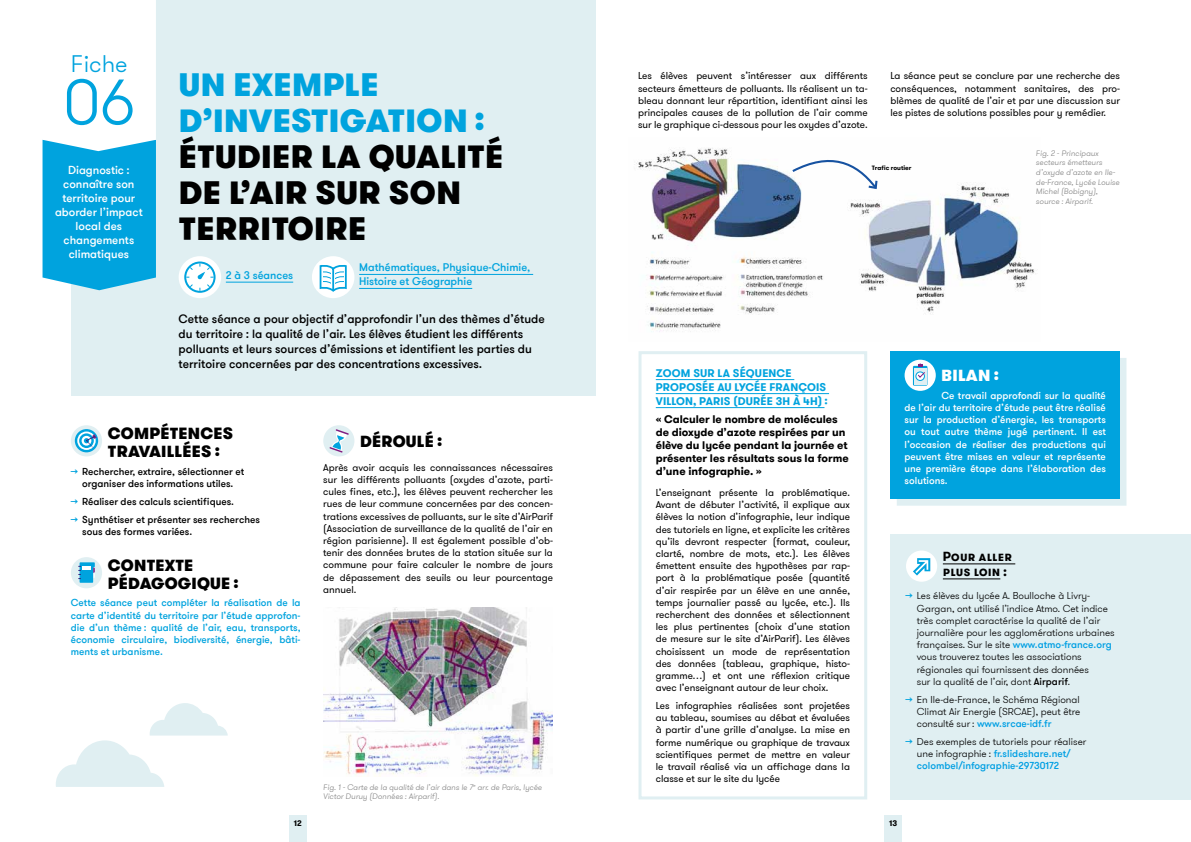
<style>
.page{position:relative;width:1191px;height:842px;background:#fff}
.page>*{position:absolute;margin:0;border:0;box-sizing:border-box;transform-origin:0 0}
.t1{font:300 64px "GT Walsheim Pro";color:#00a3de}
.t2{font:900 32px/36px "GT Walsheim Pro";letter-spacing:.015em;color:#000}
.t3{font:900 32px/36px "GT Walsheim Pro";letter-spacing:.015em;color:#00a3de}
.t4{font:300 24px "GT Walsheim Pro";color:#00a3de}
.t5{font:900 16px/18px "GT Walsheim Pro";letter-spacing:.015em;color:#000}
.t6{font:900 16px "GT Walsheim Pro";letter-spacing:.015em;color:#fff}
.t7{font:700 13px/15px "GT Walsheim Pro";color:#000}
.t8{font:500 12px/15px "GT Walsheim Pro";color:#000}
.t9{font:500 11.5px/14px "GT Walsheim Pro";color:#fff;text-align:center}
.t10{font:700 11px/13px "GT Walsheim Pro";color:#000}
.t11{font:700 11px/14px "GT Walsheim Pro";letter-spacing:.015em;color:#00a3de}
.t12{font:500 11px/14px "GT Walsheim Pro";color:#00a3de}
.t13{font:10px/12.2px "GT Walsheim Pro";color:#000;text-align:justify}
.t14{font:300 10px/12.2px "GT Walsheim Pro";color:#000}
.t15{font:500 10px/12.2px "GT Walsheim Pro";color:#fff;text-align:justify}
.t16{font:500 10px/12.2px "GT Walsheim Pro";color:#00a3de;text-align:justify}
.t17{font:500 10px/12.2px "GT Walsheim Pro";color:#000;text-align:center}
.t18{font:italic 300 8px/9.6px "GT Walsheim Pro";color:#878787}
.t19{font:700 8px "GT Walsheim Pro";color:#000}
.t20{font:700 6.3px "GT Walsheim Pro";color:#000}
.s1{color:#00a3de}
.s2{font-weight:500;color:#00a3de}
.s3{font-weight:500;color:#009fe3}
.s4{font-weight:500}
</style>
<div class="page">
<div style="left:289px;top:815px;width:17px;height:27px;background:#e0eff2"></div>
<div style="left:884px;top:815px;width:17px;height:27px;background:#e0eff2"></div>
<div style="left:71px;top:0;width:524px;height:395px;background:#e0eff2"></div>
<div style="left:179px;top:256px;width:42px;height:42px;background:#fff;border-radius:50%"></div>
<div style="left:184px;top:261px;width:31px;height:32px;border:2px solid #00a3de;border-radius:50%"></div>
<svg style="left:185px;top:263px;width:29px;height:29px"></svg>
<hr style="left:226px;top:282px;width:67px;height:1px;background:#00a3de">
<hr style="left:359px;top:274px;width:174px;height:1px;background:#00a3de">
<hr style="left:359px;top:288px;width:113px;height:1px;background:#00a3de">
<div style="left:312px;top:256px;width:42px;height:42px;background:#fff;border-radius:50%"></div>
<svg style="left:319px;top:265px;width:29px;height:28px"></svg>
<div style="left:71px;top:425px;width:31px;height:31px;background:#e0eff2;border-radius:50%"></div>
<svg style="left:75px;top:429px;width:23px;height:23px"></svg>
<div style="left:71px;top:557px;width:31px;height:31px;background:#e0eff2;border-radius:50%"></div>
<svg style="left:79px;top:562px;width:16px;height:21px"></svg>
<div style="left:323px;top:425px;width:31px;height:31px;background:#e0eff2;border-radius:50%"></div>
<svg style="left:329px;top:429px;width:20px;height:24px"></svg>
<div style="left:890px;top:534px;width:301px;height:265px;background:#e0eff2"></div>
<hr style="left:943px;top:563px;width:72px;height:1px;background:#000">
<hr style="left:943px;top:578px;width:57px;height:1px;background:#000">
<div style="left:906px;top:550px;width:31px;height:32px;background:#fff;border-radius:50%"></div>
<svg style="left:906px;top:556px;width:25px;height:26px"></svg>
<img style="left:323px;top:607px;width:230px;height:169px">
<img style="left:634px;top:148px;width:402px;height:184px">
<svg style="left:790px;top:152px;width:88px;height:39px"></svg>
<div style="left:890px;top:351px;width:230px;height:147px;background:#00a3de"></div>
<svg style="left:896px;top:358px;width:230px;height:148px"></svg>
<hr style="left:656px;top:379px;width:138px;height:1px;background:#00a3de">
<hr style="left:656px;top:393px;width:173px;height:1px;background:#00a3de">
<hr style="left:656px;top:407px;width:168px;height:1px;background:#00a3de">
<div style="left:638px;top:351px;width:229px;height:448px;border:3px solid #e0eff2"></div>
<svg style="left:43px;top:0;width:113px;height:290px;background:#84d2ef"></svg>
<svg style="left:56px;top:703px;width:172px;height:84px"></svg>
<h3 class="t4" style="left:71px;top:48px;width:58px">Fiche</h3>
<h1 class="t1" style="left:63px;top:62px;width:73px">06</h1>
<p class="t9" style="left:55px;top:163px;width:89px">Diagnostic : connaître son territoire pour aborder l’impact local des changements climatiques</p>
<h2 class="t3" style="left:179px;top:67px;width:307px">UN EXEMPLE<br>D’INVESTIGATION :</h2>
<h2 class="t2" style="left:179px;top:139px;width:326px">ÉTUDIER LA QUALITÉ<br>DE L’AIR SUR SON<br>TERRITOIRE</h2>
<p class="t12" style="left:226px;top:269px;width:69px">2 à 3 séances</p>
<p class="t12" style="left:359px;top:261px;width:173px">Mathématiques, Physique-Chimie,<br>Histoire et Géographie</p>
<p class="t8" style="left:179px;top:312px;width:368px">Cette séance a pour objectif d’approfondir l’un des thèmes d’étude du territoire : la qualité de l’air. Les élèves étudient les différents polluants et leurs sources d’émissions et identifient les parties du territoire concernées par des concentrations excessives.</p>
<h3 class="t5" style="left:108px;top:424px;width:127px">COMPÉTENCES<br>TRAVAILLÉES :</h3>
<p class="t17" style="left:71px;top:465px;width:175px"><span class="s1">→</span> Rechercher, extraire, sélectionner et organiser des informations utiles.</p>
<p class="t17" style="left:71px;top:495px;width:165px"><span class="s1">→</span> Réaliser des calculs scientifiques.</p>
<p class="t17" style="left:82px;top:513px;width:179px;text-align:left;text-indent:-11px"><span class="s1">→</span> Synthétiser et présenter ses recherches sous des formes variées.</p>
<h3 class="t5" style="left:108px;top:556px;width:132px">CONTEXTE<br>PÉDAGOGIQUE :</h3>
<p class="t16" style="left:71px;top:597px;width:231px">Cette séance peut compléter la réalisation de la carte d’identité du territoire par l’étude approfon&shy;die d’un thème : qualité de l’air, eau, transports, économie circulaire, biodiversité, énergie, bâti&shy;ments et urbanisme.</p>
<h3 class="t5" style="left:360px;top:433px;width:84px">DÉROULÉ :</h3>
<p class="t13" style="left:323px;top:461px;width:231px">Après avoir acquis les connaissances nécessaires sur les différents polluants (oxydes d’azote, parti&shy;cules fines, etc.), les élèves peuvent rechercher les rues de leur commune concernées par des concen&shy;trations excessives de polluants, sur le site d’AirParif (Association de surveillance de la qualité de l’air en région parisienne). Il est également possible d’ob&shy;tenir des données brutes de la station située sur la commune pour faire calculer le nombre de jours de dépassement des seuils ou leur pourcentage annuel.</p>
<p class="t18" style="left:323px;top:782px;width:220px">Fig. 1 - Carte de la qualité de l’air dans le 7<sup>e</sup> arr. de Paris, lycée<br>Victor Duruy (Données : Airparif).</p>
<p class="t13" style="left:638px;top:70px;width:231px">Les élèves peuvent s’intéresser aux différents secteurs émetteurs de polluants. Ils réalisent un ta&shy;bleau donnant leur répartition, identifiant ainsi les principales causes de la pollution de l’air comme sur le graphique ci-dessous pour les oxydes d’azote.</p>
<p class="t13" style="left:890px;top:70px;width:231px">La séance peut se conclure par une recherche des conséquences, notamment sanitaires, des pro&shy;blèmes de qualité de l’air et par une discussion sur les pistes de solutions possibles pour y remédier.</p>
<p class="t20" style="left:872px;top:163px;width:41px">Trafic routier</p>
<p class="t18" style="left:1036px;top:148px;width:85px">Fig. 2 - Principaux secteurs émetteurs d’oxyde d’azote en Ile&shy;de-France, Lycée Louise<br>Michel (Bobigny), source : Airparif.</p>
<p class="t11" style="left:656px;top:366px;width:173px">ZOOM SUR LA SÉQUENCE<br>PROPOSÉE AU LYCÉE FRANÇOIS<br>VILLON, PARIS (DURÉE 3H À 4H) :</p>
<p class="t10" style="left:655px;top:413px;width:194px">« Calculer le nombre de molécules de dioxyde d’azote respirées par un élève du lycée pendant la journée et présenter les résultats sous la forme d’une infographie. »</p>
<p class="t13" style="left:655px;top:487px;width:196px">L’enseignant présente la problématique.<br>Avant de débuter l’activité, il explique aux élèves la notion d’infographie, leur indique des tutoriels en ligne, et explicite les critères qu’ils devront respecter (format, couleur, clarté, nombre de mots, etc.). Les élèves émettent ensuite des hypothèses par rap&shy;port à la problématique posée (quantité d’air respirée par un élève en une année, temps journalier passé au lycée, etc.). Ils recherchent des données et sélectionnent les plus pertinentes (choix d’une station de mesure sur le site d’AirParif). Les élèves choisissent un mode de représentation des données (tableau, graphique, histo&shy;gramme…) et ont une réflexion critique avec l’enseignant autour de leur choix.</p>
<p class="t13" style="left:655px;top:700px;width:196px">Les infographies réalisées sont projetées au tableau, soumises au débat et évaluées à partir d’une grille d’analyse. La mise en forme numérique ou graphique de travaux scientifiques permet de mettre en valeur le travail réalisé via un affichage dans la classe et sur le site du lycée</p>
<h3 class="t6" style="left:941px;top:364px;width:59px">BILAN :</h3>
<p class="t15" style="left:904px;top:389px;width:203px;text-indent:37px">Ce travail approfondi sur la qualité de l’air du territoire d’étude peut être réalisé sur la production d’énergie, les transports ou tout autre thème jugé pertinent. Il est l’occasion de réaliser des productions qui peuvent être mises en valeur et représente une première étape dans l’élaboration des solutions.</p>
<h3 class="t7" style="left:943px;top:549px;width:71px">Pour aller plus loin :</h3>
<p class="t14" style="left:917px;top:590px;width:199px;text-indent:-11px"><span class="s2">→</span> Les élèves du lycée A. Boulloche à Livry-Gargan, ont utilisé l’indice Atmo. Cet indice très complet caractérise la qualité de l’air journalière pour les agglomérations urbaines françaises. Sur le site <span class="s3">www.atmo-france.org </span>vous trouverez toutes les associations régionales qui fournissent des données<br>sur la qualité de l’air, dont <span class="s4">Airparif</span>.</p>
<p class="t14" style="left:917px;top:693px;width:165px;text-align:justify;text-indent:-11px"><span class="s2">→</span> En Ile-de-France, le Schéma Régional Climat Air Energie (SRCAE), peut être consulté sur : <span class="s3">www.srcae-idf.fr</span></p>
<p class="t14" style="left:917px;top:736px;width:171px;text-indent:-11px"><span class="s2">→</span> Des exemples de tutoriels pour réaliser une infographie : <span class="s3">fr.slideshare.net/ colombel/infographie-29730172</span></p>
<p class="t19" style="left:294px;top:818px;width:9px">12</p>
<p class="t19" style="left:889px;top:818px;width:10px">13</p>
</div>
